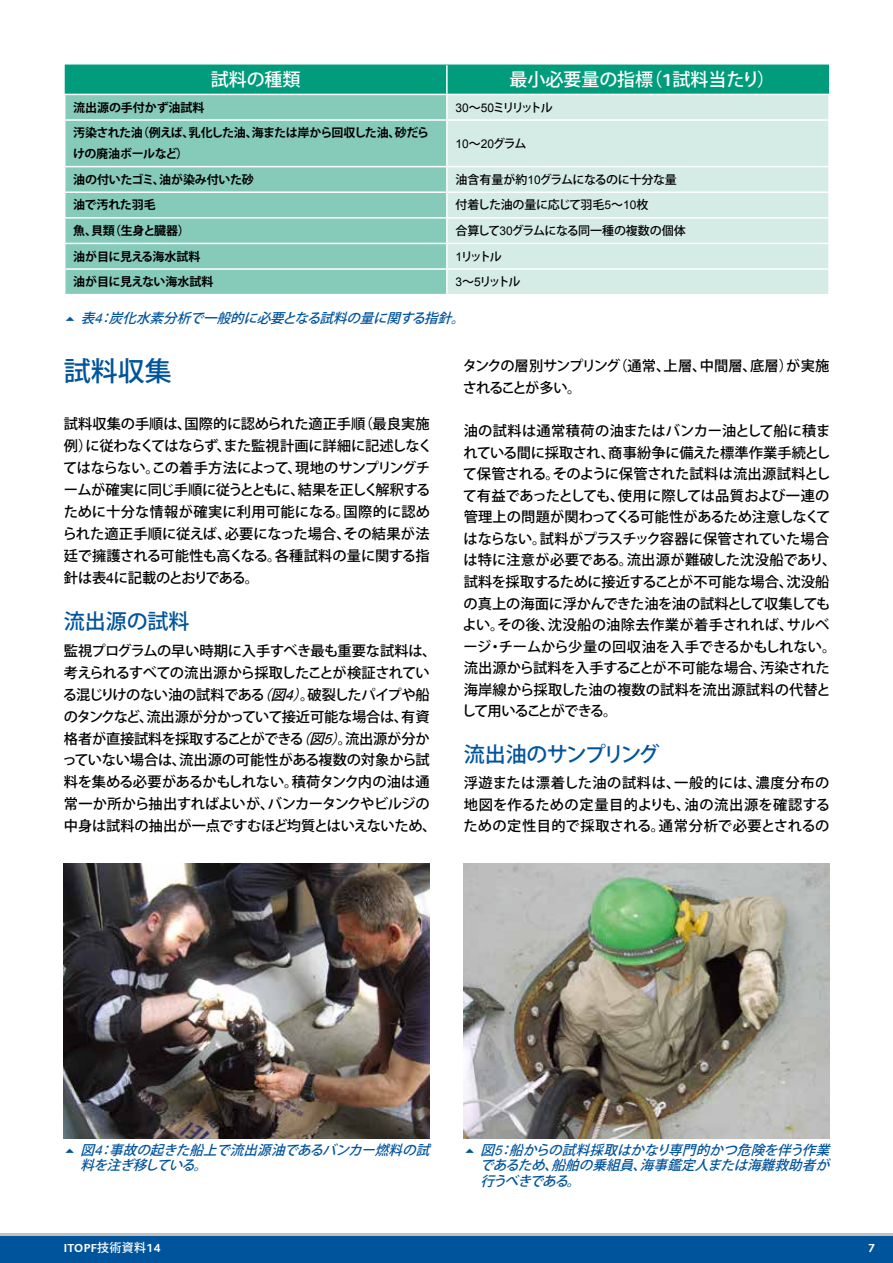
<style>
.page{position:relative;width:893px;height:1263px;background:#fff}
.page>*{position:absolute;margin:0;border:0;box-sizing:border-box;transform-origin:0 0}
.t1{font:500 27px "Koz Go Pro";color:#00549c}
.t2{font:500 21px "Koz Go Pro";letter-spacing:-.09em;color:#00549c}
.t3{font:500 21px "Koz Go Pro";letter-spacing:-.01em;color:#00549c}
.t4{font:500 18px "Koz Go Pro";color:#fff}
.t5{font:500 14.25px/21.9px "Koz Go Pro";letter-spacing:-.015em;color:#000}
.t6{font:500 14.25px/21.6px "Koz Go Pro";letter-spacing:-.08em;color:#000}
.t7{font:italic 500 13.5px/15.8px "Koz Go Pro";color:#00549c}
.t8{font:700 12px "Koz Go Pro";letter-spacing:-.02em;color:#000}
.t9{font:700 12px/21px "Koz Go Pro";letter-spacing:-.04em;color:#000}
.t10{font:500 12px "Koz Go Pro";letter-spacing:-.025em;color:#000}
.t11{font:500 12px "Koz Go Pro";letter-spacing:-.05em;color:#000}
.t12{font:500 12px "Koz Go Pro";letter-spacing:-.01em;color:#000}
.t13{font:600 12px "Foundry Sans";letter-spacing:.025em;color:#fff}
.t14{font:700 12px "Koz Go Pro";color:#000}
.t15{font:12px "Arial";color:#000}
.s1{font-family:"Foundry Sans";font-weight:600}
.s2{font-family:"Arial";font-weight:400}
.s3{font-family:"Koz Go Pro";font-weight:500}
.s4{font-style:italic}
.s5{font-family:"Arial";font-weight:400;font-style:italic}
</style>
<div class="page">
<div style="left:65px;top:121px;width:381px;height:173px;background:#86cbba"></div>
<div style="left:448px;top:121px;width:380px;height:173px;background:#d5ebe5"></div>
<svg style="left:64px;top:65px;width:765px;height:54px;background:#52baa3"></svg>
<hr style="left:447px;top:94px;width:383px;height:1px;background:#fff">
<hr style="left:446px;top:95px;width:2px;height:24px;background:#fff">
<hr style="left:828px;top:95px;width:2px;height:24px;background:#fff">
<hr style="left:64px;top:166px;width:383px;height:1px;background:#fff">
<hr style="left:447px;top:166px;width:383px;height:1px;background:#fff">
<hr style="left:64px;top:191px;width:383px;height:2px;background:#fff">
<hr style="left:447px;top:191px;width:383px;height:2px;background:#fff">
<hr style="left:64px;top:217px;width:383px;height:2px;background:#fff">
<hr style="left:447px;top:217px;width:383px;height:2px;background:#fff">
<hr style="left:64px;top:243px;width:383px;height:1px;background:#fff">
<hr style="left:447px;top:243px;width:383px;height:1px;background:#fff">
<hr style="left:64px;top:268px;width:383px;height:2px;background:#fff">
<hr style="left:447px;top:268px;width:383px;height:2px;background:#fff">
<svg style="left:0;top:1233px;width:893px;height:30px;background:#135e9f"></svg>
<img style="left:63px;top:863px;width:366px;height:275px">
<img style="left:463px;top:863px;width:366px;height:275px">
<p class="t4" style="left:211px;top:68px;width:91px">試料の種類</p>
<p class="t4" style="left:510px;top:68px;width:267px">最小必要量の指標（<span class="s1">1</span>試料当たり）</p>
<p class="t14" style="left:73px;top:99px;width:133px">流出源の手付かず油試料</p>
<p class="t11" style="left:455px;top:99px;width:99px"><span class="s2">30</span>～<span class="s2">50</span>ミリリットル</p>
<p class="t9" style="left:73px;top:123px;width:358px">汚染された油（例えば、乳化した油、海または岸から回収した油、砂だらけの廃油ボールなど）</p>
<p class="t15" style="left:455px;top:136px;width:73px">10<span class="s3">～</span>20<span class="s3">グラム</span></p>
<p class="t8" style="left:73px;top:172px;width:182px">油の付いたゴミ、油が染み付いた砂</p>
<p class="t10" style="left:455px;top:172px;width:223px">油含有量が約<span class="s2">10</span>グラムになるのに十分な量</p>
<p class="t8" style="left:73px;top:197px;width:84px">油で汚れた羽毛</p>
<p class="t10" style="left:455px;top:197px;width:195px">付着した油の量に応じて羽毛<span class="s2">5</span>～<span class="s2">10</span>枚</p>
<p class="t8" style="left:73px;top:223px;width:118px">魚、貝類（生身と臓器）</p>
<p class="t12" style="left:455px;top:223px;width:232px">合算して<span class="s2">30</span>グラムになる同一種の複数の個体</p>
<p class="t8" style="left:73px;top:248px;width:129px">油が目に見える海水試料</p>
<p class="t11" style="left:455px;top:248px;width:48px"><span class="s2">1</span>リットル</p>
<p class="t8" style="left:73px;top:274px;width:142px">油が目に見えない海水試料</p>
<p class="t11" style="left:455px;top:274px;width:67px"><span class="s2">3</span>～<span class="s2">5</span>リットル</p>
<p class="t7" style="left:81px;top:311px;width:390px">表<span class="s2">4</span>：炭化水素分析で一般的に必要となる試料の量に関する指針。</p>
<h1 class="t1" style="left:64px;top:353px;width:109px">試料収集</h1>
<p class="t5" style="left:63px;top:413px;width:371px">試料収集の手順は、国際的に認められた適正手順（最良実施例）に従わなくてはならず、また監視計画に詳細に記述しなくてはならない。この着手方法によって、現地のサンプリングチームが確実に同じ手順に従うとともに、結果を正しく解釈するために十分な情報が確実に利用可能になる。国際的に認められた適正手順に従えば、必要になった場合、その結果が法廷で擁護される可能性も高くなる。各種試料の量に関する指針は表<span class="s2">4</span>に記載のとおりである。</p>
<h2 class="t3" style="left:64px;top:608px;width:127px">流出源の試料</h2>
<p class="t5" style="left:62px;top:640px;width:376px">監視プログラムの早い時期に入手すべき最も重要な試料は、考えられるすべての流出源から採取したことが検証されている混じりけのない油の試料である<span class="s4">（図</span><span class="s5">4</span><span class="s4">）</span>。破裂したパイプや船のタンクなど、流出源が分かっていて接近可能な場合は、有資格者が直接試料を採取することができる<span class="s4">（図</span><span class="s5">5</span><span class="s4">）</span>。流出源が分かっていない場合は、流出源の可能性がある複数の対象から試料を集める必要があるかもしれない。積荷タンク内の油は通常一か所から抽出すればよいが、バンカータンクやビルジの中身は試料の抽出が一点ですむほど均質とはいえないため、</p>
<p class="t6" style="left:463px;top:356px;width:368px">タンクの層別サンプリング（通常、上層、中間層、底層）が実施されることが多い。</p>
<p class="t5" style="left:462px;top:421px;width:376px">油の試料は通常積荷の油またはバンカー油として船に積まれている間に採取され、商事紛争に備えた標準作業手続として保管される。そのように保管された試料は流出源試料として有益であったとしても、使用に際しては品質および一連の管理上の問題が関わってくる可能性があるため注意しなくてはならない。試料がプラスチック容器に保管されていた場合は特に注意が必要である。流出源が難破した沈没船であり、試料を採取するために接近することが不可能な場合、沈没船の真上の海面に浮かんできた油を油の試料として収集してもよい。その後、沈没船の油除去作業が着手されれば、サルベージ・チームから少量の回収油を入手できるかもしれない。流出源から試料を入手することが不可能な場合、汚染された海岸線から採取した油の複数の試料を流出源試料の代替として用いることができる。</p>
<h2 class="t2" style="left:464px;top:741px;width:197px">流出油のサンプリング</h2>
<p class="t5" style="left:464px;top:773px;width:368px;text-align:justify">浮遊または漂着した油の試料は、一般的には、濃度分布の地図を作るための定量目的よりも、油の流出源を確認するための定性目的で採取される。通常分析で必要とされるの</p>
<p class="t7" style="left:81px;top:1142px;width:355px">図<span class="s2">4</span>：事故の起きた船上で流出源油であるバンカー燃料の試料を注ぎ移している。</p>
<p class="t7" style="left:480px;top:1142px;width:356px;text-align:justify">図<span class="s2">5</span>：船からの試料採取はかなり専門的かつ危険を伴う作業であるため、船舶の乗組員、海事鑑定人または海難救助者が行うべきである。</p>
<p class="t13" style="left:64px;top:1241px;width:98px">ITOPF<span class="s3">技術資料</span>14</p>
<p class="t13" style="left:868px;top:1241px;width:8px">7</p>
</div>
